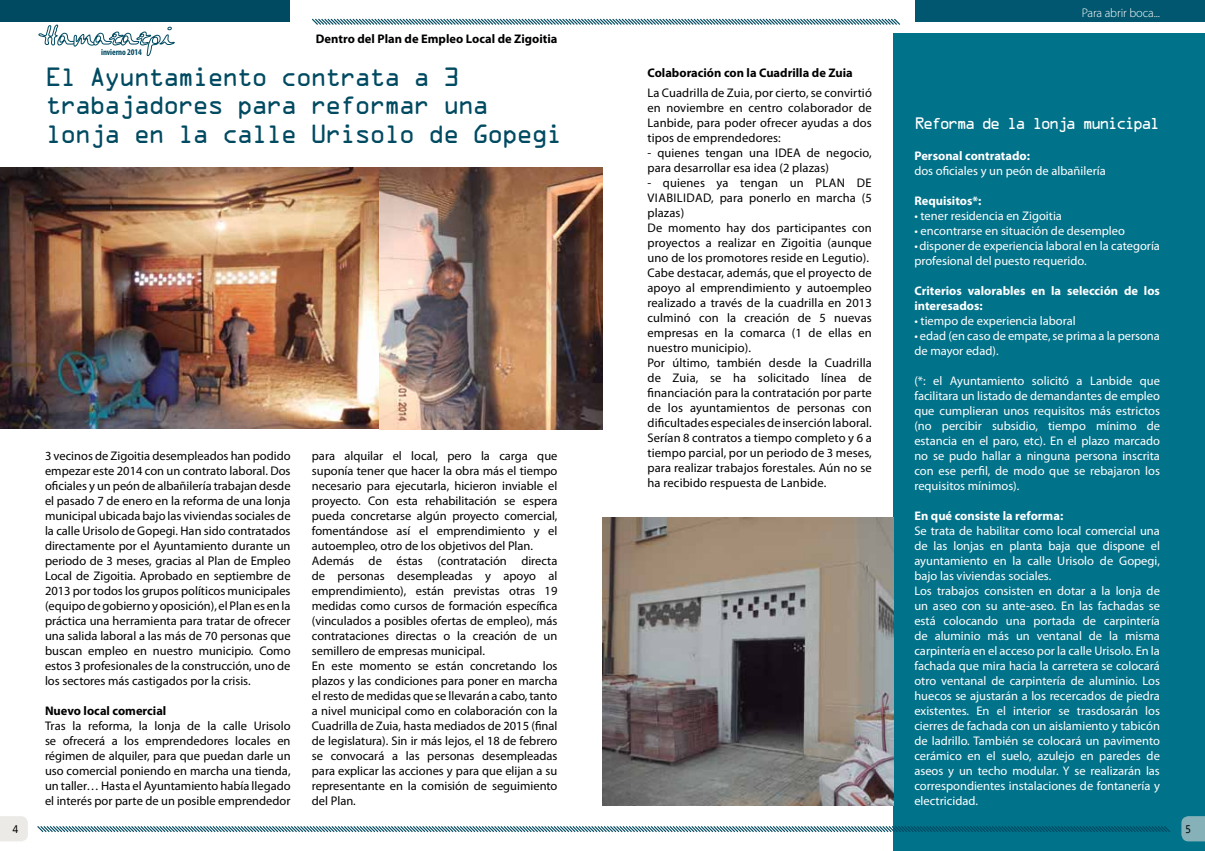
<style>
.page{position:relative;width:1205px;height:851px;background:#fff}
.page>*{position:absolute;margin:0;border:0;box-sizing:border-box;transform-origin:0 0}
.t1{font:23.75px/28.5px "OCRA Std";letter-spacing:-.1em;color:#004a61}
.t2{font:15px "OCRA Std";letter-spacing:-.16em;color:#fff}
.t3{font:12.5px/15px "Myriad Pro";color:#000}
.t4{font:12.5px/15px "Myriad Pro";color:#fff}
.t5{font:700 12.5px/15px "Myriad Pro";color:#fff}
.t6{font:700 12.5px "Myriad Pro";color:#000}
.t7{font:300 12.5px "Myriad Pro";letter-spacing:-.01em;color:#fff}
.t8{font:11.25px "Monotypecom";color:#000}
.t9{font:700 condensed 8.75px "Myriad Pro";letter-spacing:-.01em;color:#004a61}
</style>
<div class="page">
<div style="left:893px;top:34px;width:312px;height:816px;background:#00728a"></div>
<svg style="left:0;top:816px;width:28px;height:25px"></svg>
<svg style="left:312px;top:18px;width:588px;height:7px"></svg>
<svg style="left:39px;top:25px;width:135px;height:31px"></svg>
<div style="left:0;top:0;width:289px;height:21px;background:#004a61"></div>
<svg style="left:1181px;top:816px;width:24px;height:25px"></svg>
<div style="left:915px;top:0;width:290px;height:22px;background:#00576f"></div>
<svg style="left:37px;top:826px;width:1133px;height:7px"></svg>
<img style="left:602px;top:518px;width:291px;height:287px">
<img style="left:0;top:168px;width:379px;height:260px">
<img style="left:379px;top:168px;width:223px;height:261px">
<p class="t6" style="left:316px;top:31px;width:243px">Dentro del Plan de Empleo Local de Zigoitia</p>
<h1 class="t1" style="left:45px;top:64px;width:519px">El Ayuntamiento contrata a 3 trabajadores para reformar una lonja en la calle Urisolo de Gopegi</h1>
<p class="t9" style="left:101px;top:46px;width:42px">invierno 2014</p>
<p class="t8" style="left:12px;top:822px;width:8px">4</p>
<p class="t3" style="left:45px;top:447px;width:247px;text-align:justify">3 vecinos de Zigoitia desempleados han podido empezar este 2014 con un contrato laboral. Dos oficiales y un peón de albañilería trabajan desde el pasado 7 de enero en la reforma de una lonja municipal ubicada bajo las viviendas sociales de la calle Urisolo de Gopegi. Han sido contratados directamente por el Ayuntamiento durante un periodo de 3 meses, gracias al Plan de Empleo Local de Zigoitia. Aprobado en septiembre de 2013 por todos los grupos políticos municipales (equipo de gobierno y oposición), el Plan es en la práctica una herramienta para tratar de ofrecer una salida laboral a las más de 70 personas que buscan empleo en nuestro municipio. Como estos 3 profesionales de la construcción, uno de los sectores más castigados por la crisis.</p>
<p class="t6" style="left:45px;top:702px;width:123px">Nuevo local comercial</p>
<p class="t3" style="left:45px;top:717px;width:247px;text-align:justify">Tras la reforma, la lonja de la calle Urisolo se ofrecerá a los emprendedores locales en régimen de alquiler, para que puedan darle un uso comercial poniendo en marcha una tienda, un taller… Hasta el Ayuntamiento había llegado el interés por parte de un posible emprendedor</p>
<p class="t3" style="left:312px;top:447px;width:247px">para alquilar el local, pero la carga que suponía tener que hacer la obra más el tiempo necesario para ejecutarla, hicieron inviable el proyecto. Con esta rehabilitación se espera pueda concretarse algún proyecto comercial, fomentándose así el emprendimiento y el autoempleo, otro de los objetivos del Plan.<br>Además de éstas (contratación directa de personas desempleadas y apoyo al emprendimiento), están previstas otras 19 medidas como cursos de formación específica (vinculados a posibles ofertas de empleo), más contrataciones directas o la creación de un semillero de empresas municipal.<br>En este momento se están concretando los plazos y las condiciones para poner en marcha el resto de medidas que se llevarán a cabo, tanto a nivel municipal como en colaboración con la Cuadrilla de Zuia, hasta mediados de 2015 (final de legislatura). Sin ir más lejos, el 18 de febrero se convocará a las personas desempleadas para explicar las acciones y para que elijan a su representante en la comisión de seguimiento del Plan.</p>
<p class="t6" style="left:647px;top:65px;width:207px">Colaboración con la Cuadrilla de Zuia</p>
<p class="t3" style="left:647px;top:85px;width:226px;text-align:justify">La Cuadrilla de Zuia, por cierto, se convirtió en noviembre en centro colaborador de Lanbide, para poder ofrecer ayudas a dos tipos de emprendedores:</p>
<p class="t3" style="left:647px;top:145px;width:226px">- quienes tengan una IDEA de negocio, para desarrollar esa idea (2 plazas)</p>
<p class="t3" style="left:647px;top:175px;width:218px">- quienes ya tengan un Plan de<br>Viabilidad</p>
<p class="t3" style="left:711px;top:190px;width:162px">, para ponerlo en marcha (5</p>
<p class="t3" style="left:647px;top:205px;width:226px">plazas)<br>De momento hay dos participantes con proyectos a realizar en Zigoitia (aunque uno de los promotores reside en Legutio).<br>Cabe destacar, además, que el proyecto de apoyo al emprendimiento y autoempleo realizado a través de la cuadrilla en 2013 culminó con la creación de 5 nuevas empresas en la comarca (1 de ellas en nuestro municipio).<br>Por último, también desde la Cuadrilla de Zuia, se ha solicitado línea de financiación para la contratación por parte de los ayuntamientos de personas con dificultades especiales de inserción laboral.<br>Serían 8 contratos a tiempo completo y 6 a tiempo parcial, por un periodo de 3 meses, para realizar trabajos forestales. Aún no se ha recibido respuesta de Lanbide.</p>
<p class="t7" style="left:1081px;top:6px;width:80px">Para abrir boca...</p>
<p class="t2" style="left:914px;top:116px;width:248px">Reforma de la lonja municipal</p>
<p class="t5" style="left:914px;top:148px;width:117px">Personal contratado:</p>
<p class="t4" style="left:914px;top:163px;width:193px">dos oficiales y un peón de albañilería</p>
<p class="t5" style="left:914px;top:193px;width:69px">Requisitos*:</p>
<p class="t4" style="left:914px;top:208px;width:149px">• tener residencia en Zigoitia</p>
<p class="t4" style="left:914px;top:223px;width:212px">• encontrarse en situación de desempleo</p>
<p class="t4" style="left:914px;top:238px;width:247px">• disponer de experiencia laboral en la categoría profesional del puesto requerido.</p>
<p class="t5" style="left:914px;top:283px;width:247px">Criterios valorables en la selección de los interesados:</p>
<p class="t4" style="left:914px;top:313px;width:163px">• tiempo de experiencia laboral</p>
<p class="t4" style="left:914px;top:328px;width:247px">• edad (en caso de empate, se prima a la persona de mayor edad).</p>
<p class="t4" style="left:914px;top:373px;width:247px;text-align:justify">(*: el Ayuntamiento solicitó a Lanbide que facilitara un listado de demandantes de empleo que cumplieran unos requisitos más estrictos (no percibir subsidio, tiempo mínimo de estancia en el paro, etc). En el plazo marcado no se pudo hallar a ninguna persona inscrita con ese perfil, de modo que se rebajaron los requisitos mínimos).</p>
<p class="t5" style="left:914px;top:508px;width:150px">En qué consiste la reforma:</p>
<p class="t4" style="left:914px;top:523px;width:247px">Se trata de habilitar como local comercial una de las lonjas en planta baja que dispone el ayuntamiento en la calle Urisolo de Gopegi, bajo las viviendas sociales.<br>Los trabajos consisten en dotar a la lonja de un aseo con su ante-aseo. En las fachadas se está colocando una portada de carpintería de aluminio más un ventanal de la misma carpintería en el acceso por la calle Urisolo. En la fachada que mira hacia la carretera se colocará otro ventanal de carpintería de aluminio. Los huecos se ajustarán a los recercados de piedra existentes. En el interior se trasdosarán los cierres de fachada con un aislamiento y tabicón de ladrillo. También se colocará un pavimento cerámico en el suelo, azulejo en paredes de aseos y un techo modular. Y se realizarán las correspondientes instalaciones de fontanería y electricidad.</p>
<p class="t8" style="left:1185px;top:822px;width:8px">5</p>
</div>
